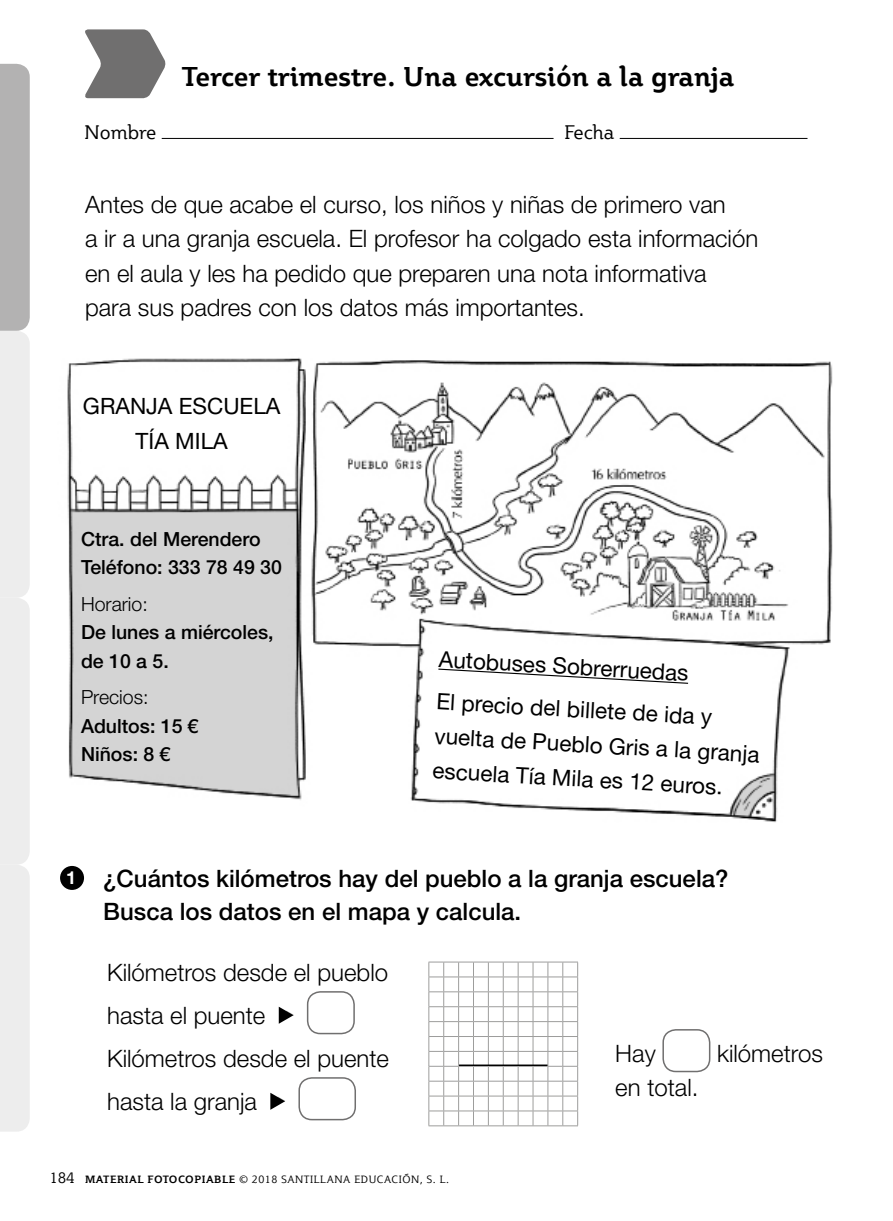
<style>
.page{position:relative;width:893px;height:1221px;background:#fff}
.page>*{position:absolute;margin:0;border:0;box-sizing:border-box;transform-origin:0 0}
.Títulos_fotocopias{font:700 27px "Plume";color:#000}
.ACTIV__DESARROLLO_he{font:300 24px/34.5px "Helvetica Neue LT Std";color:#000}
.ACTIV_ENUNCIADO_Helv{font:500 24px/33px "Helvetica Neue LT Std";color:#000}
.MYRIAD_PRO{font:22.5px/34.5px "Helvetica Neue LT Std";color:#000;text-align:center}
.MYRIAD_PRO-2{font:500 19.5px/28.5px "Helvetica Neue LT Std";color:#000}
.t1{font:19.5px "Plume";color:#000}
.t2{font:700 18px "Helvetica Neue LT Std";color:#fff}
.t3{font:10.5px "Plume";letter-spacing:.05em;color:#000}
.s1{font-weight:300}
.s2{font-size:15px}
.s3{font-weight:700}
</style>
<div class="page">
<svg style="left:0;top:64px;width:30px;height:1067px;background:#dedede"></svg>
<img style="left:67px;top:358px;width:765px;height:465px">
<div style="left:60px;top:865px;width:24px;height:24px;background:#000;border-radius:50%"></div>
<svg style="left:429px;top:961px;width:149px;height:165px"></svg>
<svg style="left:279px;top:1007px;width:15px;height:16px"></svg>
<div style="left:307px;top:991px;width:48px;height:43px;border:2px solid #706f6f;border-radius:13px"></div>
<svg style="left:270px;top:1092px;width:15px;height:17px"></svg>
<div style="left:298px;top:1077px;width:58px;height:43px;border:2px solid #706f6f;border-radius:13px"></div>
<div style="left:662px;top:1029px;width:48px;height:43px;border:2px solid #706f6f;border-radius:13px"></div>
<svg style="left:437px;top:668px;width:252px;height:16px"></svg>
<svg style="left:85px;top:29px;width:81px;height:69px"></svg>
<hr style="left:459px;top:1064px;width:88px;height:1px;background:#000">
<hr style="left:162px;top:138px;width:391px;height:1px;background:#000">
<hr style="left:620px;top:138px;width:187px;height:1px;background:#000">
<p class="Títulos_fotocopias" style="left:182px;top:59px;width:554px">Tercer trimestre. Una excursión a la granja</p>
<p class="t1" style="left:84px;top:120px;width:73px">Nombre</p>
<p class="t1" style="left:564px;top:120px;width:51px">Fecha</p>
<p class="ACTIV__DESARROLLO_he" style="left:85px;top:186px;width:675px">Antes de que acabe el curso, los niños y niñas de primero van<br>a ir a una granja escuela. El profesor ha colgado esta información en el aula y les ha pedido que preparen una nota informativa para sus padres con los datos más importantes.</p>
<p class="MYRIAD_PRO" style="left:83px;top:388px;width:199px">GRANJA ESCUELA<br>TÍA MILA</p>
<p class="MYRIAD_PRO-2" style="left:81px;top:524px;width:202px">Ctra. del Merendero<br>Teléfono: 333 78 49 30</p>
<p class="MYRIAD_PRO-2" style="left:81px;top:589px;width:194px"><span class="s1">Horario:<br></span>De lunes a miércoles, de 10 a 5.</p>
<p class="MYRIAD_PRO-2" style="left:81px;top:682px;width:119px"><span class="s1">Precios:<br></span>Adultos: 15 €<br>Niños: 8 €</p>
<p class="MYRIAD_PRO" style="left:440px;top:642px;width:252px;rotate:3deg">Autobuses Sobrerruedas</p>
<p class="MYRIAD_PRO" style="left:437px;top:684px;width:327px;text-align:left;rotate:3deg">El precio del billete de ida y vuelta de Pueblo Gris a la granja escuela Tía Mila es 12 euros.</p>
<p class="t2" style="left:66px;top:866px;width:12px">1</p>
<p class="ACTIV_ENUNCIADO_Helv" style="left:103px;top:861px;width:627px">¿Cuántos kilómetros hay del pueblo a la granja escuela?<br>Busca los datos en el mapa y calcula.</p>
<p class="ACTIV__DESARROLLO_he" style="left:107px;top:954px;width:282px">Kilómetros desde el pueblo</p>
<p class="ACTIV__DESARROLLO_he" style="left:107px;top:997px;width:160px">hasta el puente</p>
<p class="ACTIV__DESARROLLO_he" style="left:107px;top:1040px;width:283px">Kilómetros desde el puente</p>
<p class="ACTIV__DESARROLLO_he" style="left:107px;top:1083px;width:151px">hasta la granja</p>
<p class="ACTIV__DESARROLLO_he" style="left:615px;top:1035px;width:42px">Hay</p>
<p class="ACTIV__DESARROLLO_he" style="left:717px;top:1035px;width:107px">kilómetros</p>
<p class="ACTIV__DESARROLLO_he" style="left:615px;top:1069px;width:85px">en total.</p>
<p class="t3" style="left:50px;top:1172px;width:401px"><span class="s2">184</span> <span class="s3">MATERIAL FOTOCOPIABLE</span> © 2018 SANTILLANA EDUCACIÓN, S. L.</p>
</div>
